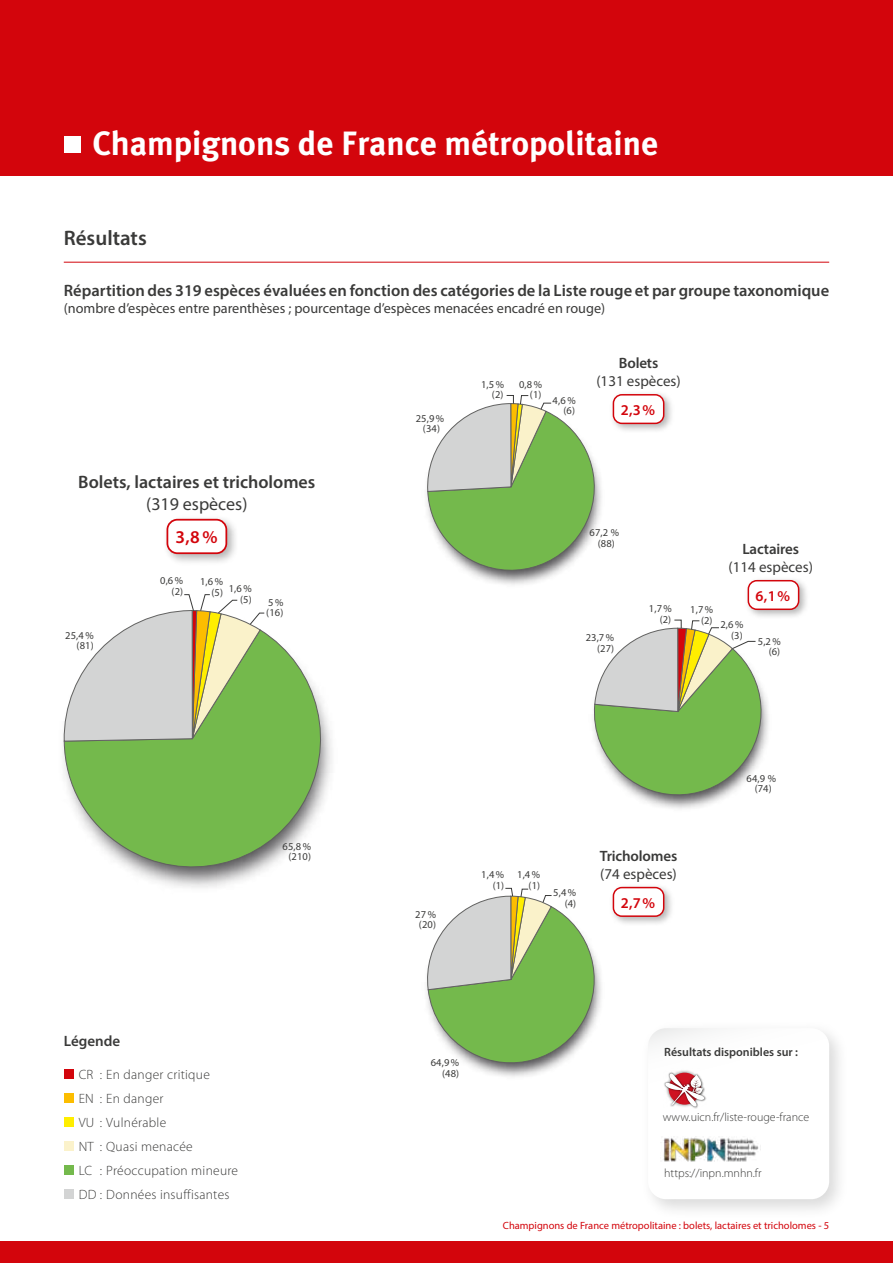
<style>
.page{position:relative;width:893px;height:1263px;background:#fff}
.page>*{position:absolute;margin:0;border:0;box-sizing:border-box;transform-origin:0 0}
.t1{font:700 33.75px "Meta Plus";color:#fff}
.t2{font:600 21px "Myriad Pro";color:#3a3a39}
.t3{font:600 18px "Myriad Pro";color:#3a3a39}
.t4{font:18px "Myriad Pro";color:#3a3a39}
.t5{font:600 18px "Myriad Pro";color:#d3050c}
.t6{font:600 16.5px "Myriad Pro";color:#3a3a39}
.t7{font:15px "Myriad Pro";color:#3a3a39}
.t8{font:600 15px "Myriad Pro";letter-spacing:-.01em;color:#3a3a39}
.t9{font:600 15px "Myriad Pro";color:#d3050c}
.t10{font:14.25px "Myriad Pro";color:#3a3a39}
.t11{font:300 13.5px/24px "Myriad Pro";letter-spacing:.02em;color:#3a3a39}
.t12{font:300 12px "Myriad Pro";color:#3a3a39}
.t13{font:600 12px "Myriad Pro";color:#3a3a39}
.t14{font:10.5px/10.5px "Myriad Pro";letter-spacing:.01em;color:#3a3a39;text-align:right}
.t15{font:10.5px "Myriad Pro";color:#d3050c}
</style>
<div class="page">
<div style="left:0;top:0;width:893px;height:176px;background:#d3050c"></div>
<div style="left:0;top:1241px;width:893px;height:22px;background:#d3050c"></div>
<div style="left:64px;top:136px;width:16px;height:17px;background:#fff"></div>
<div style="left:64px;top:1070px;width:9px;height:9px;background:#d3050c"></div>
<div style="left:64px;top:1094px;width:9px;height:9px;background:#fcbd00"></div>
<div style="left:64px;top:1118px;width:9px;height:9px;background:#fe0"></div>
<div style="left:64px;top:1142px;width:9px;height:9px;background:#fbf2cb"></div>
<div style="left:64px;top:1166px;width:9px;height:9px;background:#74b94c"></div>
<div style="left:64px;top:1189px;width:9px;height:10px;background:#d3d4d4"></div>
<hr style="left:64px;top:262px;width:765px;height:1px;background:#d3050c">
<div style="left:640px;top:1020px;width:209px;height:200px;background:#000;opacity:.15"></div>
<div style="left:648px;top:1028px;width:181px;height:171px;background:#fff;border-radius:18px"></div>
<img style="left:663px;top:1136px;width:98px;height:26px">
<img style="left:677px;top:1071px;width:29px;height:29px">
<svg style="left:664px;top:1072px;width:41px;height:37px"></svg>
<div style="left:609px;top:390px;width:66px;height:44px;background:#000;opacity:.3"></div>
<div style="left:613px;top:395px;width:51px;height:28px;background:#fff;border-radius:9px"></div>
<div style="left:613px;top:394px;width:51px;height:30px;border:2px solid #d3050c;border-radius:9px"></div>
<div style="left:609px;top:883px;width:66px;height:44px;background:#000;opacity:.3"></div>
<div style="left:613px;top:887px;width:51px;height:29px;background:#fff;border-radius:9px"></div>
<div style="left:613px;top:887px;width:51px;height:30px;border:2px solid #d3050c;border-radius:9px"></div>
<div style="left:744px;top:576px;width:66px;height:44px;background:#000;opacity:.3"></div>
<div style="left:748px;top:581px;width:51px;height:28px;background:#fff;border-radius:9px"></div>
<div style="left:748px;top:580px;width:51px;height:30px;border:2px solid #d3050c;border-radius:9px"></div>
<svg style="left:64px;top:632px;width:268px;height:253px"></svg>
<div style="left:162px;top:514px;width:77px;height:52px;background:#000;opacity:.3"></div>
<div style="left:167px;top:520px;width:59px;height:33px;background:#fff;border-radius:10px"></div>
<div style="left:167px;top:519px;width:60px;height:35px;border:2px solid #d3050c;border-radius:10px"></div>
<svg style="left:63px;top:594px;width:202px;height:147px"></svg>
<svg style="left:426px;top:887px;width:176px;height:188px"></svg>
<svg style="left:426px;top:395px;width:176px;height:187px"></svg>
<svg style="left:592px;top:619px;width:179px;height:185px"></svg>
<h1 class="t1" style="left:92px;top:130px;width:567px">Champignons de France métropolitaine</h1>
<h2 class="t2" style="left:64px;top:227px;width:84px">Résultats</h2>
<h3 class="t6" style="left:64px;top:282px;width:767px">Répartition des 319 espèces évaluées en fonction des catégories de la Liste rouge et par groupe taxonomique</h3>
<h3 class="t10" style="left:64px;top:301px;width:543px">(nombre d’espèces entre parenthèses ; pourcentage d’espèces menacées encadré en rouge)</h3>
<h3 class="t3" style="left:78px;top:473px;width:239px">Bolets, lactaires et tricholomes</h3>
<h3 class="t4" style="left:146px;top:495px;width:103px">(319 espèces)</h3>
<h3 class="t5" style="left:175px;top:528px;width:44px">3,8 %</h3>
<p class="t14" style="left:65px;top:630px;width:30px">25,4 % (81)</p>
<p class="t14" style="left:160px;top:576px;width:24px">0,6 % (2)</p>
<p class="t14" style="left:200px;top:577px;width:24px">1,6 % (5)</p>
<p class="t14" style="left:229px;top:584px;width:24px">1,6 % (5)</p>
<p class="t14" style="left:266px;top:597px;width:19px;text-align:left">5 % (16)</p>
<p class="t14" style="left:282px;top:841px;width:30px;text-align:center">65,8 % (210)</p>
<h3 class="t8" style="left:64px;top:1033px;width:58px">Légende</h3>
<p class="t11" style="left:79px;top:1063px;width:161px">CR : En danger critique<br>EN : En danger<br>VU : Vulnérable<br>NT : Quasi menacée<br>LC : Préoccupation mineure<br>DD : Données insuffisantes</p>
<p class="t14" style="left:416px;top:413px;width:30px;text-align:center">25,9 % (34)</p>
<p class="t14" style="left:481px;top:379px;width:24px">1,5 % (2)</p>
<p class="t14" style="left:519px;top:379px;width:24px">0,8 % (1)</p>
<p class="t14" style="left:553px;top:395px;width:24px">4,6 % (6)</p>
<h3 class="t8" style="left:619px;top:356px;width:41px">Bolets</h3>
<h3 class="t7" style="left:596px;top:374px;width:86px">(131 espèces)</h3>
<h3 class="t9" style="left:621px;top:402px;width:36px">2,3%</h3>
<p class="t14" style="left:590px;top:528px;width:31px;text-align:center">67,2 % (88)</p>
<p class="t14" style="left:586px;top:633px;width:30px">23,7 % (27)</p>
<h3 class="t8" style="left:742px;top:542px;width:58px">Lactaires</h3>
<h3 class="t7" style="left:728px;top:560px;width:86px">(114 espèces)</h3>
<p class="t14" style="left:649px;top:604px;width:24px">1,7 % (2)</p>
<p class="t14" style="left:690px;top:604px;width:24px">1,7 % (2)</p>
<p class="t14" style="left:720px;top:620px;width:24px">2,6 % (3)</p>
<h3 class="t9" style="left:756px;top:588px;width:36px">6,1%</h3>
<p class="t14" style="left:758px;top:636px;width:24px">5,2 % (6)</p>
<p class="t14" style="left:415px;top:909px;width:22px;text-align:center">27 % (20)</p>
<p class="t14" style="left:481px;top:870px;width:24px">1,4 % (1)</p>
<p class="t14" style="left:517px;top:870px;width:24px">1,4 % (1)</p>
<p class="t14" style="left:553px;top:888px;width:24px">5,4 % (4)</p>
<h3 class="t8" style="left:600px;top:848px;width:79px">Tricholomes</h3>
<h3 class="t7" style="left:600px;top:867px;width:78px">(74 espèces)</h3>
<h3 class="t9" style="left:621px;top:895px;width:36px">2,7%</h3>
<p class="t14" style="left:747px;top:773px;width:31px;text-align:center">64,9 % (74)</p>
<p class="t14" style="left:431px;top:1058px;width:30px">64,9 % (48)</p>
<p class="t13" style="left:664px;top:1046px;width:135px">Résultats disponibles sur :</p>
<p class="t12" style="left:663px;top:1111px;width:148px">www.uicn.fr/liste-rouge-france</p>
<p class="t12" style="left:664px;top:1167px;width:99px">https://inpn.mnhn.fr</p>
<p class="t15" style="left:503px;top:1221px;width:328px">Champignons de France métropolitaine : bolets, lactaires et tricholomes - 5</p>
</div>
